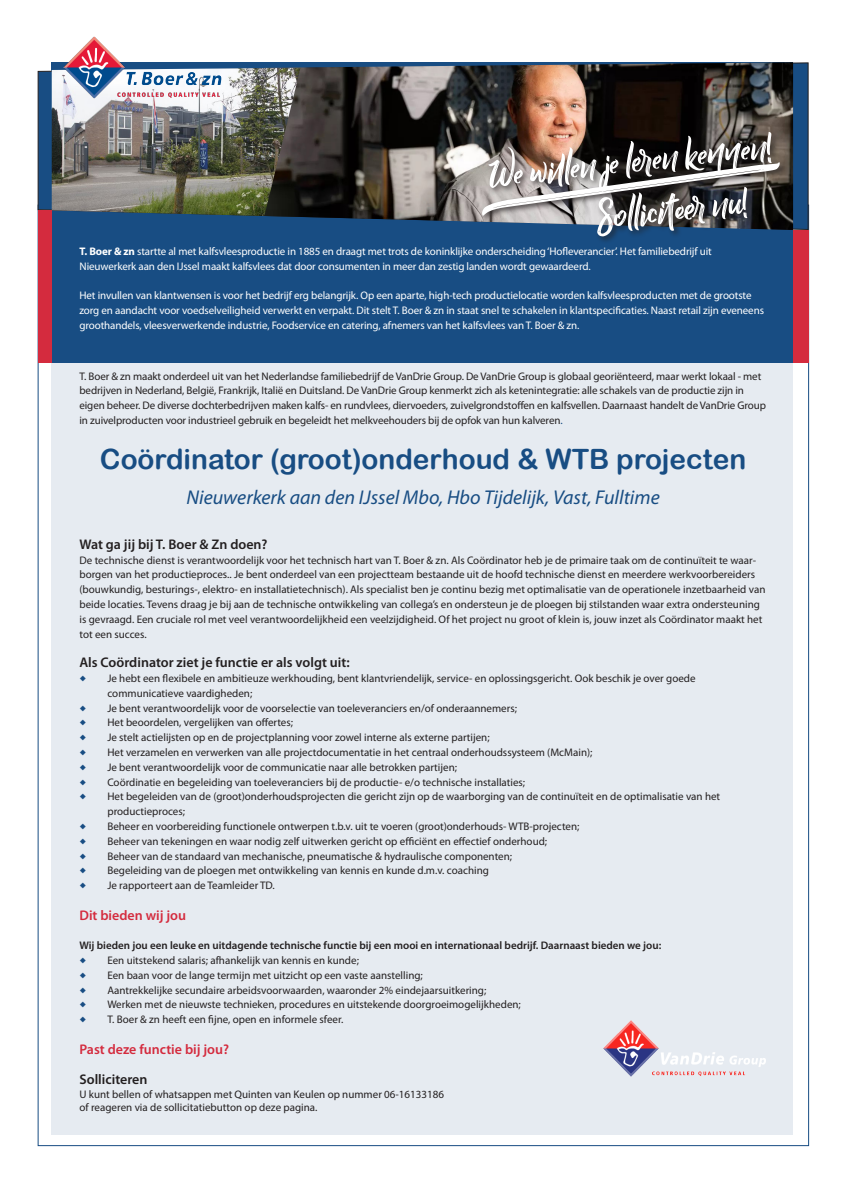
<style>
.page{position:relative;width:842px;height:1191px;background:#fff}
.page>*{position:absolute;margin:0;border:0;box-sizing:border-box;transform-origin:0 0}
.t1{font:28px "Arial Rounded MT Bold";color:#184d83}
.t2{font:italic 20px "Myriad Pro";color:#184d83}
.t3{font:600 14px "Myriad Pro";color:#231f20}
.t4{font:600 14px "Myriad Pro";color:#d42b3e}
.t5{font:11px/14.8px "Myriad Pro";color:#231f20}
.t6{font:11px/14.8px "Myriad Pro";letter-spacing:-.01em;color:#fff}
.t7{font:600 11px "Myriad Pro";color:#231f20}
.s1{font-weight:700}
.s2{color:#184d83}
</style>
<div class="page">
<div style="left:52px;top:62px;width:741px;height:301px;background:#184d83"></div>
<div style="left:52px;top:363px;width:741px;height:771px;background:#e6ebf1"></div>
<svg style="left:37px;top:62px;width:772px;height:168px"></svg>
<img style="left:264px;top:62px;width:529px;height:168px">
<div style="left:480px;top:130px;width:307px;height:114px;background:#231f20;opacity:.75"></div>
<svg style="left:482px;top:132px;width:297px;height:104px;background:#727274"></svg>
<img style="left:52px;top:68px;width:248px;height:148px">
<img style="left:62px;top:36px;width:182px;height:63px">
<img style="left:603px;top:1020px;width:162px;height:56px">
<div style="left:38px;top:210px;width:14px;height:153px;background:#d42b3e"></div>
<div style="left:793px;top:230px;width:16px;height:133px;background:#d42b3e"></div>
<p class="t6" style="left:79px;top:244px;width:634px"><span class="s1">T. Boer &amp; zn</span> startte al met kalfsvleesproductie in 1885 en draagt met trots de koninklijke onderscheiding ‘Hofleverancier’. Het familiebedrijf uit</p>
<p class="t6" style="left:79px;top:258px;width:513px">Nieuwerkerk aan den IJssel maakt kalfsvlees dat door consumenten in meer dan zestig landen wordt gewaardeerd.</p>
<p class="t6" style="left:79px;top:288px;width:686px">Het invullen van klantwensen is voor het bedrijf erg belangrijk. Op een aparte, high-tech productielocatie worden kalfsvleesproducten met de grootste zorg en aandacht voor voedselveiligheid verwerkt en verpakt. Dit stelt T. Boer &amp; zn in staat snel te schakelen in klantspecificaties. Naast retail zijn eveneens groothandels, vleesverwerkende industrie, Foodservice en catering, afnemers van het kalfsvlees van T. Boer &amp; zn.</p>
<p class="t5" style="left:79px;top:368px;width:688px">T. Boer &amp; zn maakt onderdeel uit van het Nederlandse familiebedrijf de VanDrie Group. De VanDrie Group is globaal georiënteerd, maar werkt lokaal - met bedrijven in Nederland, België, Frankrijk, Italië en Duitsland. De VanDrie Group kenmerkt zich als ketenintegratie: alle schakels van de productie zijn in eigen beheer. De diverse dochterbedrijven maken kalfs- en rundvlees, diervoeders, zuivelgrondstoffen en kalfsvellen. Daarnaast handelt de VanDrie Group in zuivelproducten voor industrieel gebruik en begeleidt het melkveehouders bij de opfok van hun kalveren<span class="s2">.</span></p>
<p class="t1" style="left:100px;top:442px;width:648px">Coördinator (groot)onderhoud &amp; WTB projecten</p>
<p class="t2" style="left:186px;top:484px;width:475px">Nieuwerkerk aan den IJssel Mbo, Hbo Tijdelijk, Vast, Fulltime</p>
<p class="t3" style="left:79px;top:535px;width:190px">Wat ga jij bij T. Boer &amp; Zn doen?</p>
<p class="t5" style="left:79px;top:552px;width:687px">De technische dienst is verantwoordelijk voor het technisch hart van T. Boer &amp; zn. Als Coördinator heb je de primaire taak om de continuïteit te waar&shy;borgen van het productieproces.. Je bent onderdeel van een projectteam bestaande uit de hoofd technische dienst en meerdere werkvoorbereiders (bouwkundig, besturings-, elektro- en installatietechnisch). Als specialist ben je continu bezig met optimalisatie van de operationele inzetbaarheid van beide locaties. Tevens draag je bij aan de technische ontwikkeling van collega’s en ondersteun je de ploegen bij stilstanden waar extra ondersteuning is gevraagd. Een cruciale rol met veel verantwoordelijkheid een veelzijdigheid. Of het project nu groot of klein is, jouw inzet als Coördinator maakt het tot een succes.</p>
<p class="t3" style="left:79px;top:653px;width:272px">Als Coördinator ziet je functie er als volgt uit:</p>
<p class="t5" style="left:79px;top:671px;width:618px"><span class="s2">◆</span> Je hebt een flexibele en ambitieuze werkhouding, bent klantvriendelijk, service- en oplossingsgericht. Ook beschik je over goede</p>
<p class="t5" style="left:107px;top:685px;width:146px">communicatieve vaardigheden;</p>
<p class="t5" style="left:79px;top:700px;width:439px"><span class="s2">◆</span> Je bent verantwoordelijk voor de voorselectie van toeleveranciers en/of onderaannemers;</p>
<p class="t5" style="left:79px;top:715px;width:215px"><span class="s2">◆</span> Het beoordelen, vergelijken van offertes;</p>
<p class="t5" style="left:79px;top:730px;width:412px"><span class="s2">◆</span> Je stelt actielijsten op en de projectplanning voor zowel interne als externe partijen;</p>
<p class="t5" style="left:79px;top:745px;width:515px"><span class="s2">◆</span> Het verzamelen en verwerken van alle projectdocumentatie in het centraal onderhoudssysteem (McMain);</p>
<p class="t5" style="left:79px;top:759px;width:379px"><span class="s2">◆</span> Je bent verantwoordelijk voor de communicatie naar alle betrokken partijen;</p>
<p class="t5" style="left:79px;top:774px;width:447px"><span class="s2">◆</span> Coördinatie en begeleiding van toeleveranciers bij de productie- e/o technische installaties;</p>
<p class="t5" style="left:79px;top:789px;width:642px"><span class="s2">◆</span> Het begeleiden van de (groot)onderhoudsprojecten die gericht zijn op de waarborging van de continuïteit en de optimalisatie van het</p>
<p class="t5" style="left:107px;top:804px;width:79px">productieproces;</p>
<p class="t5" style="left:79px;top:819px;width:501px"><span class="s2">◆</span> Beheer en voorbereiding functionele ontwerpen t.b.v. uit te voeren (groot)onderhouds- WTB-projecten;</p>
<p class="t5" style="left:79px;top:833px;width:469px"><span class="s2">◆</span> Beheer van tekeningen en waar nodig zelf uitwerken gericht op efficiënt en effectief onderhoud;</p>
<p class="t5" style="left:79px;top:848px;width:434px"><span class="s2">◆</span> Beheer van de standaard van mechanische, pneumatische &amp; hydraulische componenten;</p>
<p class="t5" style="left:79px;top:863px;width:411px"><span class="s2">◆</span> Begeleiding van de ploegen met ontwikkeling van kennis en kunde d.m.v. coaching</p>
<p class="t5" style="left:79px;top:878px;width:197px"><span class="s2">◆</span> Je rapporteert aan de Teamleider TD.</p>
<p class="t4" style="left:79px;top:906px;width:108px">Dit bieden wij jou</p>
<p class="t7" style="left:79px;top:938px;width:583px">Wij bieden jou een leuke en uitdagende technische functie bij een mooi en internationaal bedrijf. Daarnaast bieden we jou:</p>
<p class="t5" style="left:79px;top:952px;width:281px"><span class="s2">◆</span> Een uitstekend salaris; afhankelijk van kennis en kunde;</p>
<p class="t5" style="left:79px;top:967px;width:345px"><span class="s2">◆</span> Een baan voor de lange termijn met uitzicht op een vaste aanstelling;</p>
<p class="t5" style="left:79px;top:982px;width:408px"><span class="s2">◆</span> Aantrekkelijke secundaire arbeidsvoorwaarden, waaronder 2% eindejaarsuitkering;</p>
<p class="t5" style="left:79px;top:997px;width:443px"><span class="s2">◆</span> Werken met de nieuwste technieken, procedures en uitstekende doorgroeimogelijkheden;</p>
<p class="t5" style="left:79px;top:1012px;width:265px"><span class="s2">◆</span> T. Boer &amp; zn heeft een fijne, open en informele sfeer.</p>
<p class="t4" style="left:79px;top:1040px;width:151px">Past deze functie bij jou?</p>
<p class="t3" style="left:79px;top:1070px;width:70px">Solliciteren</p>
<p class="t5" style="left:79px;top:1087px;width:366px;line-height:13.2px">U kunt bellen of whatsappen met Quinten van Keulen op nummer 06-16133186 of reageren via de sollicitatiebutton op deze pagina.</p>
</div>
